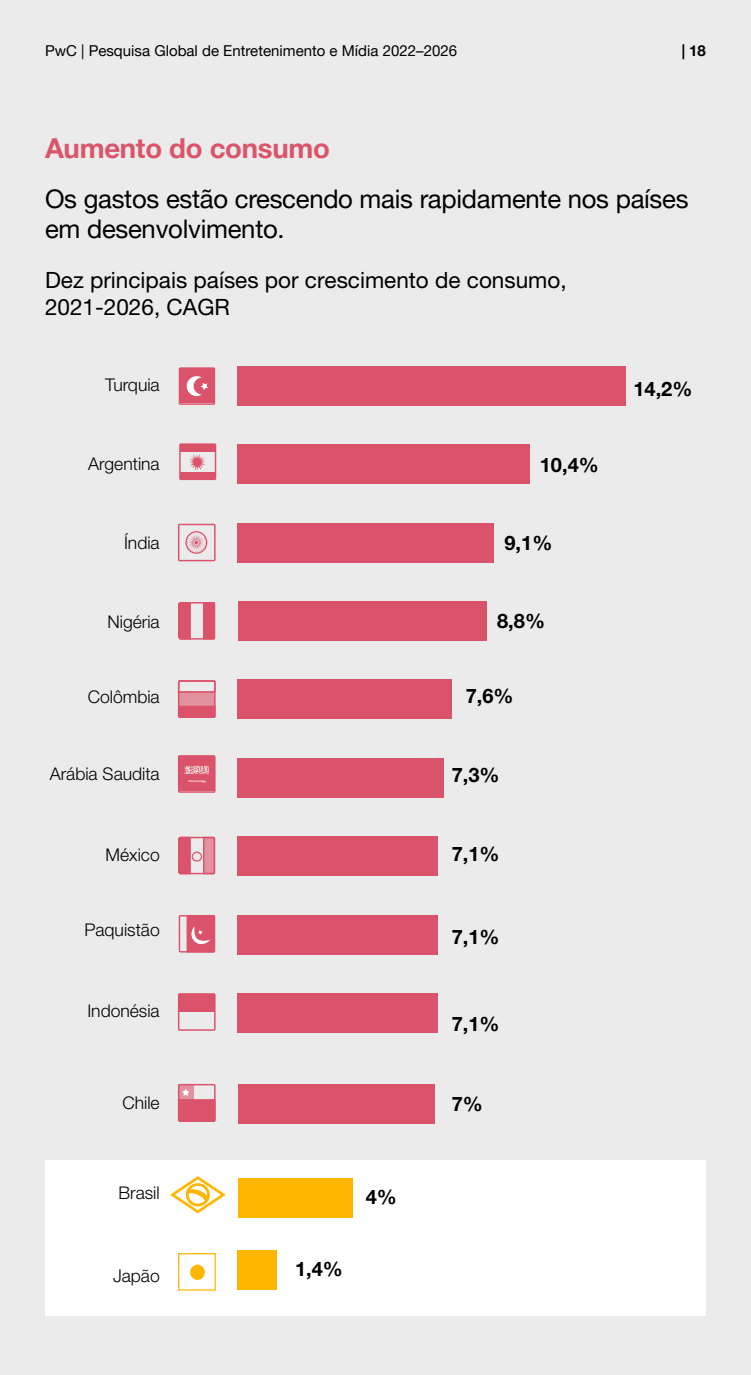
<style>
.page{position:relative;width:751px;height:1375px;background:#fff}
.page>*{position:absolute;margin:0;border:0;box-sizing:border-box;transform-origin:0 0}
.t1{font:700 27.5px "Helvetica Neue LT Pro";letter-spacing:-.01em;color:#db546a}
.t2{font:25.62px/30.8px "Helvetica Neue LT Pro";letter-spacing:-.01em;color:#000}
.t3{font:22.5px/27px "Helvetica Neue";color:#000}
.t4{font:700 20px "Helvetica Neue";color:#000}
.t5{font:300 17.5px "Helvetica Neue";color:#000}
.t6{font:15px "Helvetica Neue LT Pro";color:#000}
.t7{font:700 15px "Helvetica Neue LT Pro";color:#000}
</style>
<div class="page">
<div style="left:0;top:0;width:750px;height:1375px;background:#ebebeb"></div>
<div style="left:45px;top:1160px;width:660px;height:156px;background:#fff"></div>
<div style="left:237px;top:366px;width:388px;height:40px;background:#db536a"></div>
<div style="left:237px;top:444px;width:293px;height:40px;background:#db536a"></div>
<div style="left:237px;top:523px;width:256px;height:39px;background:#db536a"></div>
<div style="left:237px;top:601px;width:249px;height:40px;background:#db536a"></div>
<div style="left:237px;top:679px;width:214px;height:40px;background:#db536a"></div>
<div style="left:237px;top:758px;width:206px;height:40px;background:#db536a"></div>
<div style="left:237px;top:836px;width:201px;height:40px;background:#db536a"></div>
<div style="left:237px;top:915px;width:201px;height:40px;background:#db536a"></div>
<div style="left:237px;top:993px;width:201px;height:40px;background:#db536a"></div>
<div style="left:237px;top:1084px;width:197px;height:40px;background:#db536a"></div>
<div style="left:237px;top:1178px;width:115px;height:40px;background:#ffb600"></div>
<div style="left:237px;top:1250px;width:39px;height:40px;background:#ffb600"></div>
<svg style="left:179px;top:443px;width:37px;height:37px"></svg>
<svg style="left:178px;top:524px;width:37px;height:37px"></svg>
<svg style="left:178px;top:680px;width:37px;height:38px"></svg>
<svg style="left:179px;top:837px;width:36px;height:37px"></svg>
<div style="left:191px;top:852px;width:11px;height:10px;border:1px solid #db536a;border-radius:50%"></div>
<div style="left:190px;top:1265px;width:15px;height:15px;background:#ffb600;border-radius:50%"></div>
<div style="left:178px;top:1253px;width:37px;height:38px;border:1px solid #ffb600"></div>
<svg style="left:170px;top:1176px;width:55px;height:37px"></svg>
<svg style="left:178px;top:1084px;width:37px;height:38px"></svg>
<svg style="left:178px;top:993px;width:37px;height:38px"></svg>
<svg style="left:179px;top:915px;width:36px;height:38px"></svg>
<svg style="left:178px;top:755px;width:37px;height:38px"></svg>
<svg style="left:179px;top:602px;width:36px;height:38px"></svg>
<svg style="left:179px;top:367px;width:36px;height:38px"></svg>
<p class="t6" style="left:45px;top:41px;width:413px">PwC | Pesquisa Global de Entretenimento e Mídia 2022–2026</p>
<p class="t7" style="left:681px;top:41px;width:26px">| 18</p>
<h1 class="t1" style="left:45px;top:131px;width:286px">Aumento do consumo</h1>
<h2 class="t2" style="left:45px;top:182px;width:644px">Os gastos estão crescendo mais rapidamente nos países em desenvolvimento.</h2>
<p class="t3" style="left:45px;top:266px;width:522px">Dez principais países por crescimento de consumo,<br>2021-2026, CAGR</p>
<p class="t5" style="left:105px;top:374px;width:56px">Turquia</p>
<p class="t5" style="left:88px;top:453px;width:73px">Argentina</p>
<p class="t5" style="left:124px;top:532px;width:37px">Índia</p>
<p class="t5" style="left:107px;top:611px;width:54px">Nigéria</p>
<p class="t5" style="left:88px;top:686px;width:73px">Colômbia</p>
<p class="t5" style="left:50px;top:763px;width:111px">Arábia Saudita</p>
<p class="t5" style="left:105px;top:844px;width:56px">México</p>
<p class="t5" style="left:84px;top:919px;width:77px">Paquistão</p>
<p class="t5" style="left:87px;top:1000px;width:74px">Indonésia</p>
<p class="t5" style="left:122px;top:1092px;width:39px">Chile</p>
<p class="t5" style="left:118px;top:1182px;width:43px">Brasil</p>
<p class="t4" style="left:365px;top:1184px;width:33px">4%</p>
<p class="t5" style="left:113px;top:1265px;width:48px">Japão</p>
<p class="t4" style="left:295px;top:1257px;width:49px">1,4%</p>
<p class="t4" style="left:539px;top:453px;width:60px">10,4%</p>
<p class="t4" style="left:504px;top:530px;width:49px">9,1%</p>
<p class="t4" style="left:497px;top:609px;width:49px">8,8%</p>
<p class="t4" style="left:465px;top:684px;width:49px">7,6%</p>
<p class="t4" style="left:451px;top:763px;width:49px">7,3%</p>
<p class="t4" style="left:451px;top:841px;width:49px">7,1%</p>
<p class="t4" style="left:451px;top:925px;width:49px">7,1%</p>
<p class="t4" style="left:451px;top:1011px;width:49px">7,1%</p>
<p class="t4" style="left:451px;top:1091px;width:33px">7%</p>
<p class="t4" style="left:633px;top:377px;width:60px">14,2%</p>
</div>
